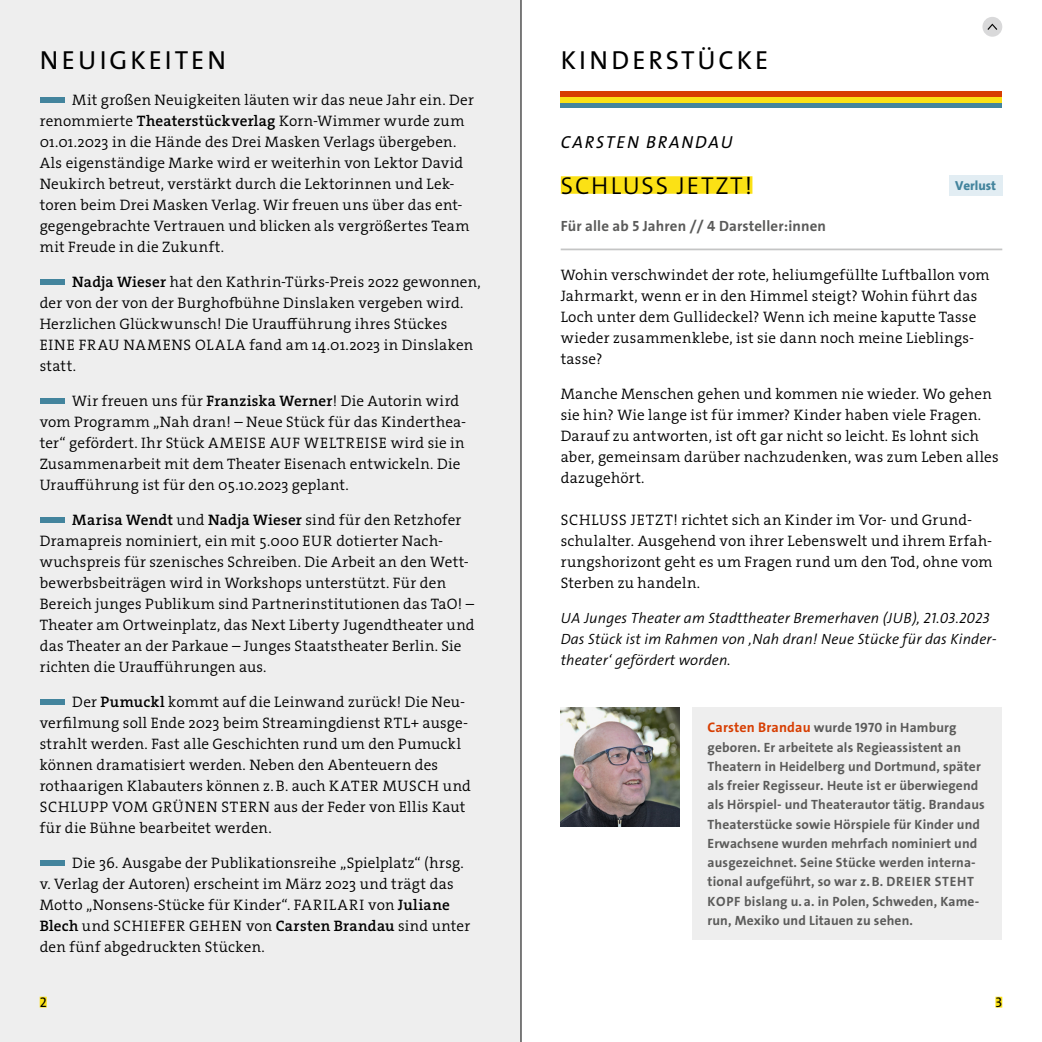
<style>
.page{position:relative;width:1042px;height:1042px;background:#fff}
.page>*{position:absolute;margin:0;border:0;box-sizing:border-box;transform-origin:0 0}
.Überschrift{font:26.25px "The Sans LP5 Plain";letter-spacing:.115em;color:#000}
._13_Zwischentitel_ge{font:24.5px "The Sans LP4 Se Lig";letter-spacing:.075em;color:#000}
._12_Autor{font:17.5px "The Sans LP5 Plain IT";letter-spacing:.105em;color:#000}
._16_Fliesstext_Absta{font:300 15.22px/21px "The Serif W4";letter-spacing:.015em;color:#000}
._15_Fliesstext_Absta{font:300 15.22px/21px "The Serif W4";letter-spacing:.015em;color:#000}
._17_Fliesstext_kursi{font:14.88px/21px "The Sans LP4 Se Lig IT";letter-spacing:.01em;color:#000}
._14_Untertitel_Rot{font:14.88px "The Sans LP7 Bld";letter-spacing:.01em;color:#5b5b5a}
.t1{font:14px "The Sans LP5 Plain";color:#000}
._19_Autoren_ohne{font:13.47px/19.2px "The Sans LP7 Bld";letter-spacing:.01em;color:#5b5b5a}
.Schlagworte{font:13.12px "The Sans LP8 Ex Bld";color:#43849d}
.s1{font-family:"The Serif W6";font-weight:600}
.s2{font-size:14px;color:#d73e02}
</style>
<div class="page">
<div style="left:0;top:0;width:521px;height:1042px;background:#eee"></div>
<div style="left:40px;top:97px;width:24px;height:6px;background:#43849d"></div>
<div style="left:40px;top:279px;width:24px;height:6px;background:#43849d"></div>
<div style="left:40px;top:398px;width:24px;height:6px;background:#43849d"></div>
<div style="left:40px;top:517px;width:24px;height:6px;background:#43849d"></div>
<div style="left:40px;top:699px;width:24px;height:6px;background:#43849d"></div>
<div style="left:40px;top:860px;width:24px;height:6px;background:#43849d"></div>
<div style="left:561px;top:102px;width:441px;height:6px;background:#43849d"></div>
<div style="left:561px;top:91px;width:441px;height:6px;background:#d73e02"></div>
<div style="left:561px;top:97px;width:441px;height:5px;background:#fbe115"></div>
<div style="left:561px;top:176px;width:191px;height:18px;background:#fbe115"></div>
<hr style="left:561px;top:248px;width:441px;height:2px;background:#c4c5c5">
<div style="left:693px;top:707px;width:309px;height:233px;background:#eee"></div>
<img style="left:561px;top:707px;width:119px;height:119px">
<div style="left:949px;top:175px;width:53px;height:21px;background:#e2edf3"></div>
<div style="left:40px;top:996px;width:7px;height:11px;background:#fbe115"></div>
<div style="left:995px;top:996px;width:7px;height:11px;background:#fbe115"></div>
<div style="left:982px;top:17px;width:20px;height:20px;background:#d9d9da;border-radius:50%"></div>
<svg style="left:987px;top:24px;width:10px;height:6px"></svg>
<hr style="left:521px;top:0;width:1px;height:1042px;background:#000">
<p class="Überschrift" style="left:40px;top:43px;width:188px">NEUIGKEITEN</p>
<p class="_16_Fliesstext_Absta" style="left:40px;top:90px;width:436px;text-indent:33px">Mit großen Neuigkeiten läuten wir das neue Jahr ein. Der renommierte <span class="s1">Theaterstückverlag</span> Korn-Wimmer wurde zum 01.01.2023 in die Hände des Drei Masken Verlags übergeben.<br>Als eigenständige Marke wird er weiterhin von Lektor David Neukirch betreut, verstärkt durch die Lektorinnen und Lek&shy;toren beim Drei Masken Verlag. Wir freuen uns über das ent&shy;gegengebrachte Vertrauen und blicken als vergrößertes Team mit Freude in die Zukunft.</p>
<p class="_16_Fliesstext_Absta" style="left:40px;top:272px;width:443px;text-indent:33px"><span class="s1">Nadja Wieser</span> hat den Kathrin-Türks-Preis 2022 gewonnen, der von der von der Burghofbühne Dinslaken vergeben wird.<br>Herzlichen Glückwunsch! Die Uraufführung ihres Stückes EINE FRAU NAMENS OLALA fand am 14.01.2023 in Dinslaken statt.</p>
<p class="_16_Fliesstext_Absta" style="left:40px;top:391px;width:428px;text-indent:33px">Wir freuen uns für <span class="s1">Franziska Werner</span>! Die Autorin wird vom Programm „Nah dran! – Neue Stück für das Kinderthea&shy;ter“ gefördert. Ihr Stück AMEISE AUF WELTREISE wird sie in Zusammenarbeit mit dem Theater Eisenach entwickeln. Die Uraufführung ist für den 05.10.2023 geplant.</p>
<p class="_16_Fliesstext_Absta" style="left:40px;top:510px;width:436px;text-indent:33px"><span class="s1">Marisa Wendt</span> und <span class="s1">Nadja Wieser</span> sind für den Retzhofer Dramapreis nominiert, ein mit 5.000 EUR dotierter Nach&shy;wuchspreis für szenisches Schreiben. Die Arbeit an den Wett&shy;bewerbsbeiträgen wird in Workshops unterstützt. Für den Bereich junges Publikum sind Partnerinstitutionen das TaO! – Theater am Ortweinplatz, das Next Liberty Jugendtheater und das Theater an der Parkaue – Junges Staatstheater Berlin. Sie richten die Uraufführungen aus.</p>
<p class="_16_Fliesstext_Absta" style="left:40px;top:692px;width:433px;text-indent:33px">Der <span class="s1">Pumuckl</span> kommt auf die Leinwand zurück! Die Neu&shy;verfilmung soll Ende 2023 beim Streamingdienst RTL+ ausge&shy;strahlt werden. Fast alle Geschichten rund um den Pumuckl können dramatisiert werden. Neben den Abenteuern des rothaarigen Klabauters können z.B. auch KATER MUSCH und SCHLUPP VOM GRÜNEN STERN aus der Feder von Ellis Kaut für die Bühne bearbeitet werden.</p>
<p class="_16_Fliesstext_Absta" style="left:40px;top:853px;width:432px;text-indent:33px">Die 36. Ausgabe der Publikationsreihe „Spielplatz“ (hrsg. v. Verlag der Autoren) erscheint im März 2023 und trägt das Motto „Nonsens-Stücke für Kinder“. FARILARI von <span class="s1">Juliane Blech</span> und SCHIEFER GEHEN von <span class="s1">Carsten Brandau</span> sind unter den fünf abgedruckten Stücken.</p>
<p class="Überschrift" style="left:561px;top:43px;width:209px">KINDERSTÜCKE</p>
<p class="_12_Autor" style="left:561px;top:131px;width:173px">CARSTEN BRANDAU</p>
<p class="_13_Zwischentitel_ge" style="left:561px;top:170px;width:193px">SCHLUSS JETZT!</p>
<p class="_14_Untertitel_Rot" style="left:561px;top:216px;width:267px">Für alle ab 5 Jahren // 4 Darsteller:innen</p>
<p class="_15_Fliesstext_Absta" style="left:561px;top:265px;width:430px">Wohin verschwindet der rote, heliumgefüllte Luftballon vom Jahrmarkt, wenn er in den Himmel steigt? Wohin führt das Loch unter dem Gullideckel? Wenn ich meine kaputte Tasse wieder zusammenklebe, ist sie dann noch meine Lieblings&shy;tasse?</p>
<p class="_16_Fliesstext_Absta" style="left:561px;top:384px;width:439px">Manche Menschen gehen und kommen nie wieder. Wo gehen sie hin? Wie lange ist für immer? Kinder haben viele Fragen.<br>Darauf zu antworten, ist oft gar nicht so leicht. Es lohnt sich aber, gemeinsam darüber nachzudenken, was zum Leben alles dazugehört.</p>
<p class="_16_Fliesstext_Absta" style="left:561px;top:510px;width:433px">SCHLUSS JETZT! richtet sich an Kinder im Vor- und Grund&shy;schulalter. Ausgehend von ihrer Lebenswelt und ihrem Erfah&shy;rungshorizont geht es um Fragen rund um den Tod, ohne vom Sterben zu handeln.</p>
<p class="_17_Fliesstext_kursi" style="left:561px;top:608px;width:437px">UA Junges Theater am Stadttheater Bremerhaven (JUB), 21.03.2023<br>Das Stück ist im Rahmen von ‚Nah dran! Neue Stücke für das Kinder&shy;theater‘ gefördert worden.</p>
<p class="Schlagworte" style="left:955px;top:177px;width:43px">Verlust</p>
<p class="_19_Autoren_ohne" style="left:707px;top:718px;width:279px"><span class="s2">Carsten Brandau</span> wurde 1970 in Hamburg geboren. Er arbeitete als Regieassistent an Theatern in Heidelberg und Dortmund, später als freier Regisseur. Heute ist er überwiegend als Hörspiel- und Theaterautor tätig. Brandaus Theaterstücke sowie Hörspiele für Kinder und Erwachsene wurden mehrfach nominiert und ausgezeichnet. Seine Stücke werden interna&shy;tional aufgeführt, so war z.B. DREIER STEHT KOPF bislang u. a. in Polen, Schweden, Kame&shy;run, Mexiko und Litauen zu sehen.</p>
<p class="t1" style="left:40px;top:993px;width:9px">2</p>
<p class="t1" style="left:995px;top:993px;width:8px">3</p>
</div>
